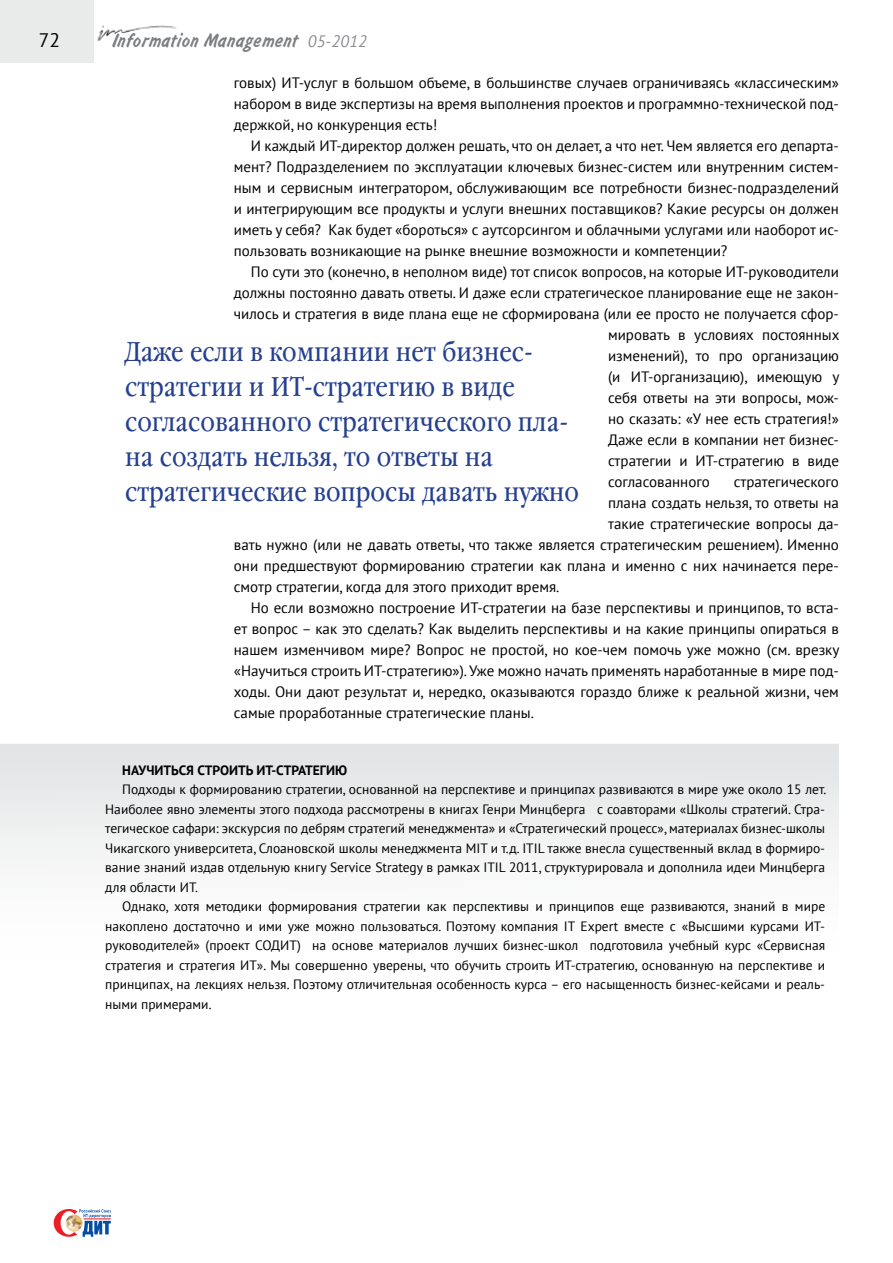
<style>
.page{position:relative;width:893px;height:1263px;background:#fff}
.page>*{position:absolute;margin:0;border:0;box-sizing:border-box;transform-origin:0 0}
.t1{font:27px/34.8px "Garamond Book Narrow C";color:#25408f}
.t2{font:19.5px "Inform C";letter-spacing:.02em;color:#7c7e81}
.t3{font:19.5px "PT Sans";color:#000}
.t4{font:15px/21px "PT Sans";color:#000;text-align:justify}
.t5{font:13.5px/19.5px "PT Sans";color:#000;text-align:justify}
.t6{font:700 13.5px "PT Sans";color:#000}
.s1{font-family:"PT Sans";font-style:italic;font-size:16.5px;color:#888a8d}
</style>
<div class="page">
<img style="left:97px;top:25px;width:79px;height:16px">
<div style="left:0;top:0;width:93px;height:62px;background:#e9eaea"></div>
<svg style="left:54px;top:1209px;width:57px;height:28px"></svg>
<img style="left:66px;top:1214px;width:17px;height:17px;border-radius:9px">
<h2 class="t3" style="left:39px;top:28px;width:23px">72</h2>
<h2 class="t2" style="left:112px;top:30px;width:257px">Information Management <span class="s1">05-2012</span></h2>
<p class="t4" style="left:234px;top:72px;width:607px">говых) ИТ-услуг в большом объеме, в большинстве случаев ограничиваясь «классическим» набором в виде экспертизы на время выполнения проектов и программно-технической под&shy;держкой, но конкуренция есть!</p>
<p class="t4" style="left:234px;top:135px;width:607px;text-indent:17px">И каждый ИТ-директор должен решать, что он делает, а что нет. Чем является его департа&shy;мент? Подразделением по эксплуатации ключевых бизнес-систем или внутренним систем&shy;ным и сервисным интегратором, обслуживающим все потребности бизнес-подразделений и интегрирующим все продукты и услуги внешних поставщиков? Какие ресурсы он должен иметь у себя? Как будет «бороться» с аутсорсингом и облачными услугами или наоборот ис&shy;пользовать возникающие на рынке внешние возможности и компетенции?</p>
<p class="t4" style="left:251px;top:261px;width:590px">По сути это (конечно, в неполном виде) тот список вопросов, на которые ИТ-руководители</p>
<p class="t4" style="left:234px;top:282px;width:607px">должны постоянно давать ответы. И даже если стратегическое планирование еще не закон-</p>
<p class="t4" style="left:234px;top:303px;width:607px">чилось и стратегия в виде плана еще не сформирована (или ее просто не получается сфор-</p>
<p class="t4" style="left:608px;top:324px;width:233px">мировать в условиях постоянных</p>
<p class="t4" style="left:608px;top:345px;width:232px">изменений), то про организацию</p>
<p class="t4" style="left:608px;top:366px;width:233px">(и ИТ-организацию), имеющую у</p>
<p class="t4" style="left:608px;top:387px;width:232px">себя ответы на эти вопросы, мож-</p>
<p class="t4" style="left:608px;top:408px;width:232px">но сказать: «У нее есть стратегия!»</p>
<p class="t4" style="left:608px;top:429px;width:232px">Даже если в компании нет бизнес-</p>
<p class="t4" style="left:608px;top:450px;width:232px">стратегии и ИТ-стратегию в виде</p>
<p class="t4" style="left:608px;top:471px;width:103px">согласованного</p>
<p class="t4" style="left:734px;top:471px;width:107px">стратегического</p>
<p class="t4" style="left:608px;top:492px;width:232px">плана создать нельзя, то ответы на</p>
<p class="t4" style="left:608px;top:513px;width:232px">такие стратегические вопросы да-</p>
<p class="t4" style="left:234px;top:534px;width:606px">вать нужно (или не давать ответы, что также является стратегическим решением). Именно</p>
<p class="t4" style="left:234px;top:555px;width:607px">они предшествуют формированию стратегии как плана и именно с них начинается пере-</p>
<p class="t4" style="left:234px;top:576px;width:327px">смотр стратегии, когда для этого приходит время.</p>
<p class="t4" style="left:251px;top:597px;width:590px">Но если возможно построение ИТ-стратегии на базе перспективы и принципов, то вста-</p>
<p class="t4" style="left:234px;top:618px;width:607px">ет вопрос – как это сделать? Как выделить перспективы и на какие принципы опираться в</p>
<p class="t4" style="left:234px;top:639px;width:607px">нашем изменчивом мире? Вопрос не простой, но кое-чем помочь уже можно (см. врезку</p>
<p class="t4" style="left:234px;top:660px;width:607px">«Научиться строить ИТ-стратегию»). Уже можно начать применять наработанные в мире под-</p>
<p class="t4" style="left:234px;top:681px;width:607px">ходы. Они дают результат и, нередко, оказываются гораздо ближе к реальной жизни, чем</p>
<p class="t4" style="left:234px;top:702px;width:302px">самые проработанные стратегические планы.</p>
<h1 class="t1" style="left:125px;top:335px;width:456px">Даже если в компании нет бизнес&shy;стратегии и ИТ-стратегию в виде согласованного стратегического пла&shy;на создать нельзя, то ответы на стратегические вопросы давать нужно</h1>
<p class="t6" style="left:122px;top:761px;width:226px">НАУЧИТЬСЯ СТРОИТЬ ИТ-СТРАТЕГИЮ</p>
<p class="t5" style="left:105px;top:779px;width:722px;text-indent:17px">Подходы к формированию стратегии, основанной на перспективе и принципах развиваются в мире уже около 15 лет.<br>Наиболее явно элементы этого подхода рассмотрены в книгах Генри Минцберга с соавторами «Школы стратегий. Стра&shy;тегическое сафари: экскурсия по дебрям стратегий менеджмента» и «Стратегический процесс», материалах бизнес-школы Чикагского университета, Слоановской школы менеджмента MIT и т.д. ITIL также внесла существенный вклад в формиро&shy;вание знаний издав отдельную книгу Service Strategy в рамках ITIL 2011, структурировала и дополнила идеи Минцберга для области ИТ.</p>
<p class="t5" style="left:105px;top:896px;width:721px;text-indent:17px">Однако, хотя методики формирования стратегии как перспективы и принципов еще развиваются, знаний в мире накоплено достаточно и ими уже можно пользоваться. Поэтому компания IT Expert вместе с «Высшими курсами ИТ&shy;руководителей» (проект СОДИТ) на основе материалов лучших бизнес-школ подготовила учебный курс «Сервисная стратегия и стратегия ИТ». Мы совершенно уверены, что обучить строить ИТ-стратегию, основанную на перспективе и принципах, на лекциях нельзя. Поэтому отличительная особенность курса – его насыщенность бизнес-кейсами и реаль&shy;ными примерами.</p>
</div>
